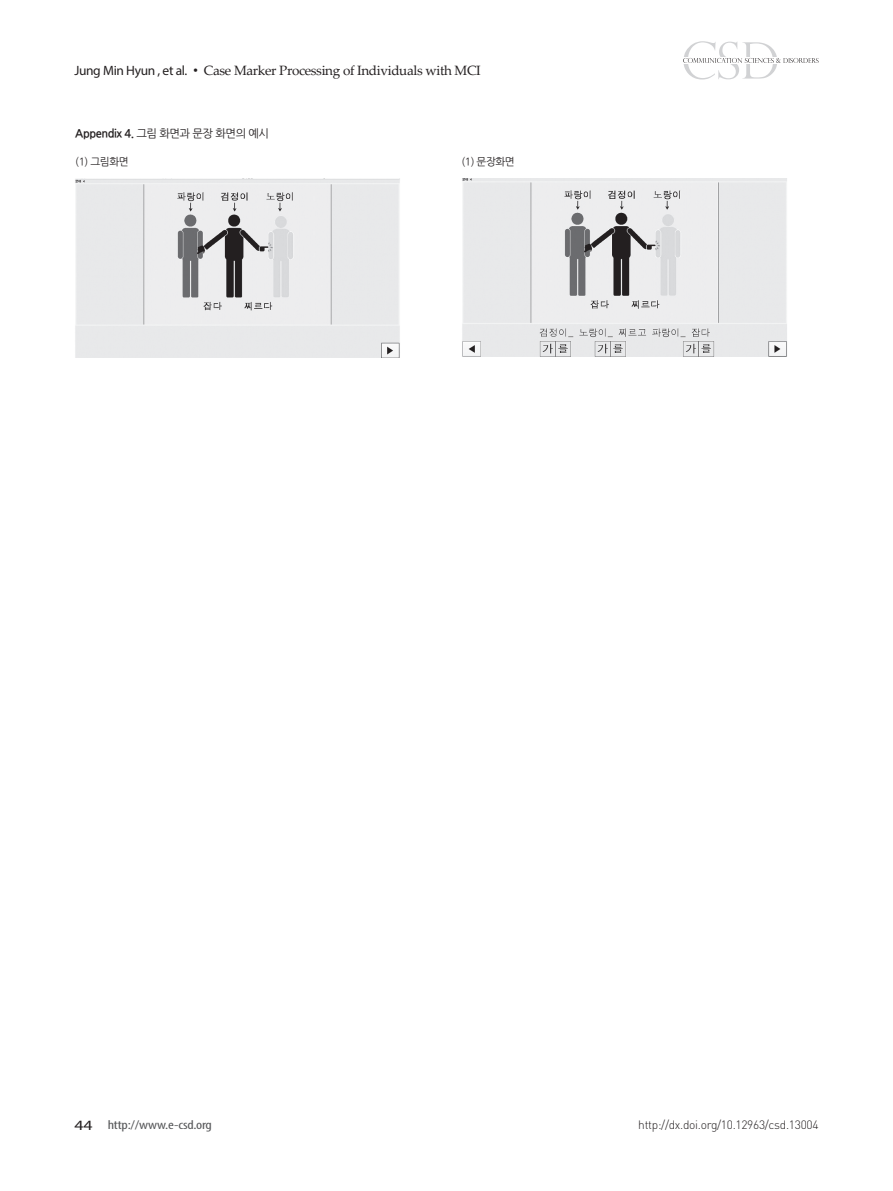
<style>
.page{position:relative;width:893px;height:1191px;background:#fff}
.page>*{position:absolute;margin:0;border:0;box-sizing:border-box;transform-origin:0 0}
.t1{font:13.5px "Palatino Linotype";letter-spacing:-.025em;color:#231f20}
.t2{font:condensed 12.75px "Myriad Pro";letter-spacing:-.015em;color:#57585a;scale:1.25 1}
.t3{font:300 12px "DIN Pro";letter-spacing:-.025em;color:#231f20}
.t4{font:11.25px "Nanum Gothic OTF";letter-spacing:-.04em;color:#231f20}
.t5{font:10.5px "Nanum Gothic OTF";letter-spacing:-.04em;color:#231f20}
.s1{font-family:"Myriad Pro"}
.s2{font-family:"Dotum"}
.s3{font-family:"Nanum Gothic OTF Bold"}
.s4{font-stretch:normal;font-size:14.25px;color:#231f20}
</style>
<div class="page">
<svg style="left:683px;top:41px;width:135px;height:38px"></svg>
<img style="left:75px;top:178px;width:325px;height:179px">
<img style="left:462px;top:178px;width:325px;height:178px">
<p class="t1" style="left:74px;top:61px;width:408px"><span class="s1">Jung Min Hyun , et al.</span> <span class="s2">•</span> Case Marker Processing of Individuals with MCI</p>
<p class="t4" style="left:75px;top:126px;width:195px"><span class="s3">Appendix 4.</span> 그림 화면과 문장 화면의 예시</p>
<p class="t5" style="left:75px;top:156px;width:55px">(1) 그림화면</p>
<p class="t5" style="left:461px;top:156px;width:55px">(1) 문장화면</p>
<p class="t2" style="left:74px;top:1117px;width:112px"><span class="s4">44</span> http://www.e-csd.org</p>
<p class="t3" style="left:638px;top:1116px;width:182px">http://dx.doi.org/10.12963/csd.13004</p>
</div>
